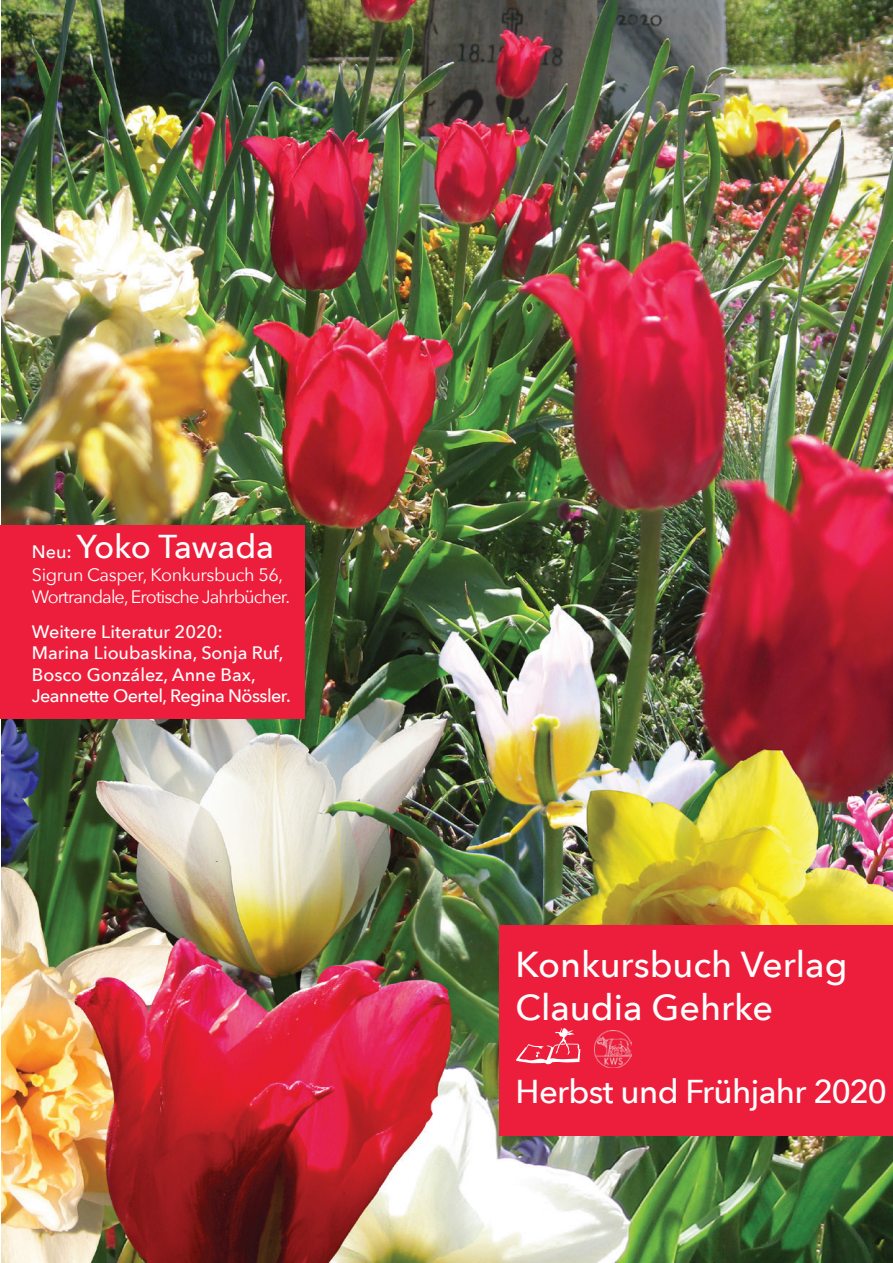
<style>
.page{position:relative;width:893px;height:1263px;background:#fff}
.page>*{position:absolute;margin:0;border:0;box-sizing:border-box;transform-origin:0 0}
.t1{font:500 36px/43.2px "Avenir Next";color:#fff}
.t2{font:500 33px "Avenir Next";letter-spacing:-.02em;color:#fff}
.t3{font:500 33px "Avenir Next";color:#fff}
.t4{font:500 18px/21.6px "Avenir Next";color:#fff}
.t5{font:18px/22.5px "Avenir Next";letter-spacing:-.05em;color:#fff}
.s1{font-size:18px}
</style>
<div class="page">
<img style="left:1px;top:0;width:892px;height:1263px">
<div style="left:500px;top:925px;width:393px;height:210px;background:#ed1e3b"></div>
<div style="left:0;top:525px;width:304px;height:194px;background:#ed1e3b"></div>
<img style="left:516px;top:1028px;width:65px;height:37px">
<img style="left:594px;top:1031px;width:37px;height:37px">
<h2 class="t3" style="left:32px;top:519px;width:244px"><span class="s1">Neu:</span> Yoko Tawada</h2>
<p class="t5" style="left:32px;top:562px;width:260px">Sigrun Casper, Konkursbuch 56,<br>Wortrandale, Erotische Jahrbücher.</p>
<p class="t4" style="left:32px;top:620px;width:260px">Weitere Literatur 2020:<br>Marina Lioubaskina, Sonja Ruf,<br>Bosco González, Anne Bax,<br>Jeannette Oertel, Regina Nössler.</p>
<h1 class="t1" style="left:516px;top:941px;width:333px">Konkursbuch Verlag<br>Claudia Gehrke</h1>
<h2 class="t2" style="left:516px;top:1063px;width:373px">Herbst und Frühjahr 2020</h2>
</div>
